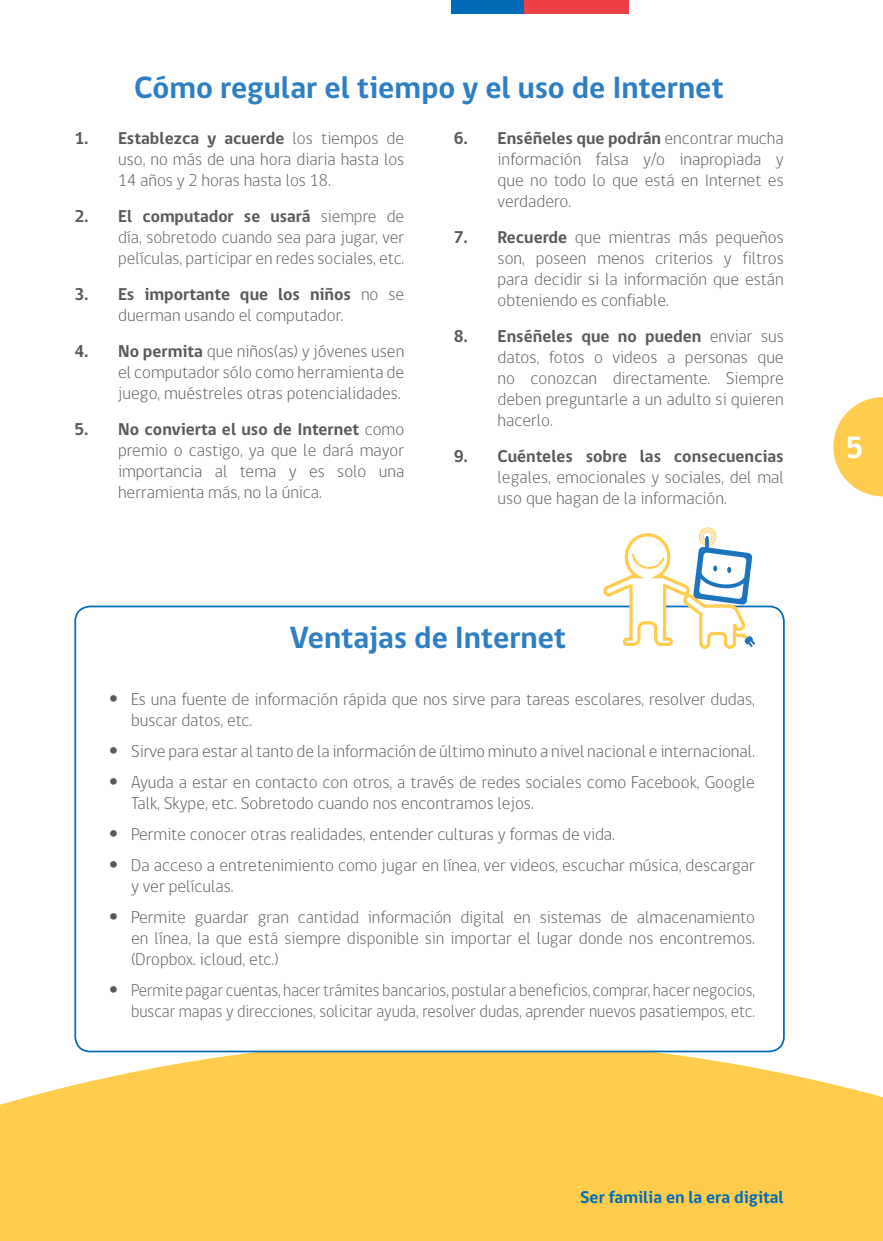
<style>
.page{position:relative;width:883px;height:1241px;background:#fff}
.page>*{position:absolute;margin:0;border:0;box-sizing:border-box;transform-origin:0 0}
.t1{font:700 31.5px "gob CL";color:#2d7ec2}
.t2{font:700 31.5px "gob CL";color:#fff}
.t3{font:300 17.5px/21px "gob CL";color:#58595b;text-align:justify}
.t4{font:300 17.5px/21px "gob CL";color:#58595b;text-align:right;scale:.95 1}
.t5{font:700 17.5px "gob CL";color:#58595b}
.t6{font:700 17.5px "gob CL";color:#006cb7}
.s1{font-weight:700}
.s2{font-family:"Futura Std"}
</style>
<div class="page">
<svg style="left:0;top:1041px;width:883px;height:199px;background:#fdcf5b"></svg>
<svg style="left:833px;top:397px;width:50px;height:99px"></svg>
<div style="left:452px;top:0;width:72px;height:14px;background:#006cb7"></div>
<div style="left:524px;top:0;width:104px;height:14px;background:#ef4144"></div>
<div style="left:75px;top:606px;width:709px;height:445px;background:#fff;border-radius:15px"></div>
<svg style="left:601px;top:527px;width:154px;height:122px"></svg>
<h1 class="t1" style="left:134px;top:66px;width:591px">Cómo regular el tiempo y el uso de Internet</h1>
<p class="t3" style="left:118px;top:128px;width:288px;text-indent:-44px"><span class="s1">1. Establezca y acuerde</span> los tiempos de uso, no más de una hora diaria hasta los 14 años y 2 horas hasta los 18.</p>
<p class="t3" style="left:118px;top:206px;width:288px;text-indent:-44px"><span class="s1">2. El computador se usará</span> siempre de día, sobretodo cuando sea para jugar, ver películas, participar en redes sociales, etc.</p>
<p class="t3" style="left:118px;top:284px;width:288px;text-indent:-44px"><span class="s1">3. Es importante que los niños</span> no se duerman usando el computador.</p>
<p class="t3" style="left:118px;top:341px;width:288px;text-indent:-44px"><span class="s1">4. No permita</span> que niños(as) y jóvenes usen el computador sólo como herramienta de juego, muéstreles otras potencialidades.</p>
<p class="t3" style="left:118px;top:418px;width:288px;text-indent:-44px"><span class="s1">5. No convierta el uso de Internet</span> como premio o castigo, ya que le dará mayor importancia al tema y es solo una herramienta más, no la única.</p>
<p class="t3" style="left:498px;top:128px;width:288px;text-indent:-44px"><span class="s1">6. Enséñeles que podrán</span> encontrar mucha información falsa y/o inapropiada y que no todo lo que está en Internet es verdadero.</p>
<p class="t3" style="left:498px;top:227px;width:288px;text-indent:-44px"><span class="s1">7. Recuerde</span> que mientras más pequeños son, poseen menos criterios y filtros para decidir si la información que están obteniendo es confiable.</p>
<p class="t3" style="left:498px;top:326px;width:288px;text-indent:-44px"><span class="s1">8. Enséñeles que no pueden</span> enviar sus datos, fotos o videos a personas que no conozcan directamente. Siempre deben preguntarle a un adulto si quieren hacerlo.</p>
<p class="t5" style="left:454px;top:444px;width:331px">9. Cuénteles sobre las consecuencias</p>
<p class="t3" style="left:498px;top:467px;width:288px">legales, emocionales y sociales, del mal uso que hagan de la información.</p>
<h1 class="t1" style="left:290px;top:615px;width:278px">Ventajas de Internet</h1>
<p class="t3" style="left:131px;top:689px;width:625px;text-indent:-23px"><span class="s2">•</span> Es una fuente de información rápida que nos sirve para tareas escolares, resolver dudas, buscar datos, etc.</p>
<p class="t3" style="left:108px;top:741px;width:648px"><span class="s2">•</span> Sirve para estar al tanto de la información de último minuto a nivel nacional e internacional.</p>
<p class="t3" style="left:131px;top:772px;width:625px;text-indent:-23px"><span class="s2">•</span> Ayuda a estar en contacto con otros, a través de redes sociales como Facebook, Google<br>Talk, Skype, etc. Sobretodo cuando nos encontramos lejos.</p>
<p class="t3" style="left:108px;top:824px;width:508px"><span class="s2">•</span> Permite conocer otras realidades, entender culturas y formas de vida.</p>
<p class="t3" style="left:131px;top:855px;width:625px;text-indent:-23px"><span class="s2">•</span> Da acceso a entretenimiento como jugar en línea, ver videos, escuchar música, descargar y ver películas.</p>
<p class="t3" style="left:131px;top:907px;width:625px;text-indent:-23px"><span class="s2">•</span> Permite guardar gran cantidad información digital en sistemas de almacenamiento en línea, la que está siempre disponible sin importar el lugar donde nos encontremos. (Dropbox. icloud, etc.)</p>
<p class="t4" style="left:108px;top:980px;width:682px"><span class="s2">•</span> Permite pagar cuentas, hacer trámites bancarios, postular a beneficios, comprar, hacer negocios, buscar mapas y direcciones, solicitar ayuda, resolver dudas, aprender nuevos pasatiempos, etc.</p>
<h1 class="t2" style="left:846px;top:426px;width:20px">5</h1>
<p class="t6" style="left:580px;top:1185px;width:205px">Ser familia en la era digital</p>
</div>
